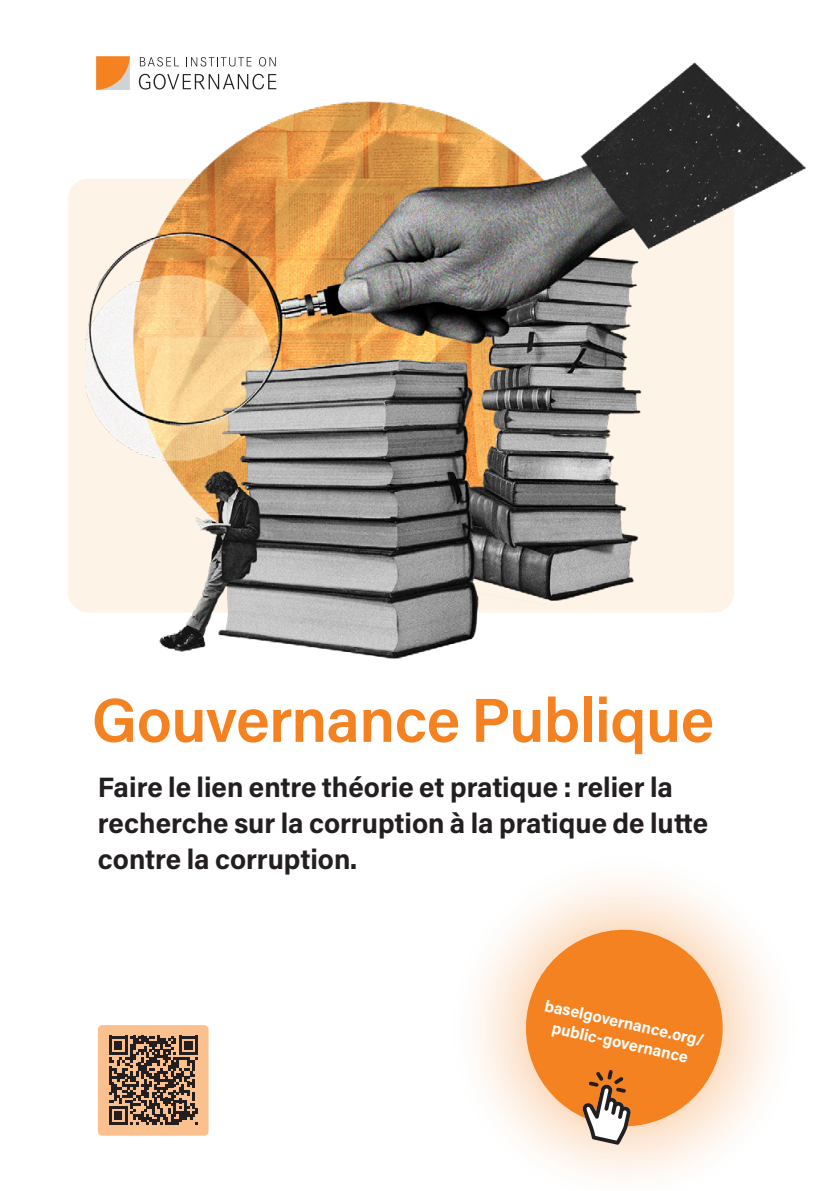
<style>
.page{position:relative;width:840px;height:1191px;background:#fff}
.page>*{position:absolute;margin:0;border:0;box-sizing:border-box;transform-origin:0 0}
.Quick_Guide_Titel_1{font:600 62px "Acumin Pro";letter-spacing:-.01em;color:#f58220}
.Quick_Guide_Titel_1-2{font:700 28px/36px "Acumin Pro";color:#231f20}
.A5_main_text{font:700 16px/20px "Acumin Pro";color:#fff;text-align:center}
</style>
<div class="page">
<div style="left:68px;top:179px;width:665px;height:433px;background:#fdf3e6;border-radius:20px"></div>
<div style="left:98px;top:1025px;width:110px;height:110px;background:#fac18f;border-radius:4px"></div>
<svg style="left:109px;top:1036px;width:89px;height:88px"></svg>
<svg style="left:476px;top:879px;width:298px;height:299px;fill:#fef8f3"></svg>
<svg style="left:516px;top:920px;width:215px;height:215px;fill:#f58220"></svg>
<svg style="left:582px;top:1069px;width:48px;height:75px"></svg>
<img style="left:85px;top:56px;width:721px;height:603px">
<p class="Quick_Guide_Titel_1" style="left:91px;top:677px;width:623px">Gouvernance Publique</p>
<p class="Quick_Guide_Titel_1-2" style="left:98px;top:768px;width:611px">Faire le lien entre théorie et pratique : relier la recherche sur la corruption à la pratique de lutte contre la corruption.</p>
<p class="A5_main_text" style="left:547px;top:995px;width:164px;rotate:12deg">baselgovernance.org/ public-governance</p>
</div>
